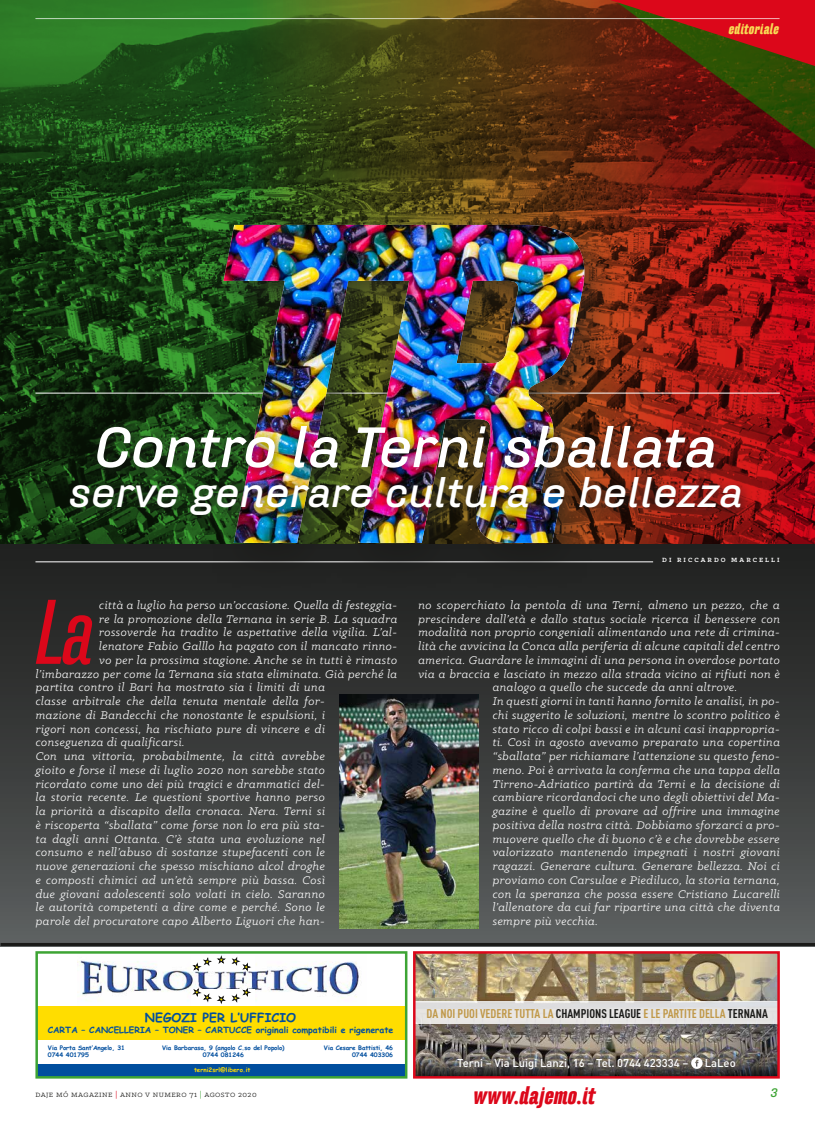
<style>
.page{position:relative;width:815px;height:1134px;background:#fff}
.page>*{position:absolute;margin:0;border:0;box-sizing:border-box;transform-origin:0 0}
.t1{font:italic 88.62px "Hydra";color:#dc071a}
.t2{font:italic 700 55px "Hydra Text";letter-spacing:-.03em;color:#fff}
.t3{font:italic 700 40px "Hydra Text";letter-spacing:-.01em;color:#fff}
.t4{font:italic 700 23.75px "Hydra";color:#dc071a}
.t5{font:italic 700 14.38px "Hydra";color:#f8dc55}
.t6{font:italic 12.5px "Klinic Slab";letter-spacing:.035em;color:#fff}
.t7{font:700 12.5px "DIN Cond";color:#c09848}
.t8{font:italic 700 12.5px "Hydra Text";color:#3da434}
.t9{font:700 12.38px "Comic Sans MS";color:#004e9e}
.t10{font:500 11.25px "DIN";color:#fff}
.t11{font:8.75px "Klinic Slab";letter-spacing:.05em;color:#1a1a18}
.t12{font:700 8.62px "Comic Sans MS";color:#004e9e}
.t13{font:700 6.88px "Klinic Slab";letter-spacing:.3em;color:#fff}
.t14{font:700 6.12px/7.4px "Comic Sans MS";letter-spacing:-.015em;color:#004e9e}
.t15{font:700 6.12px "Comic Sans MS";color:#fd0}
.s1{color:#1a1a18}
.s2{color:#dc071a}
.s3{color:#3da434}
</style>
<div class="page">
<svg style="left:0;top:766px;width:1px;height:177px"></svg>
<svg style="left:1px;top:543px;width:814px;height:400px;background:#3b3d3c"></svg>
<hr style="left:1px;top:943px;width:814px;height:3px;background:#1a1a18">
<img style="left:1px;top:0;width:814px;height:543px">
<svg style="left:602px;top:0;width:213px;height:196px;background:#5f1e0b"></svg>
<svg style="left:610px;top:0;width:205px;height:66px;background:#912011"></svg>
<hr style="left:35px;top:18px;width:745px;height:1px;background:#fff">
<img style="left:339px;top:695px;width:140px;height:234px">
<hr style="left:35px;top:561px;width:618px;height:1px;background:#fff">
<hr style="left:35px;top:393px;width:745px;height:1px;background:#fff">
<img style="left:77px;top:954px;width:282px;height:47px">
<div style="left:191px;top:956px;width:63px;height:15px;background:#fff"></div>
<div style="left:191px;top:989px;width:63px;height:16px;background:#fff"></div>
<svg style="left:194px;top:958px;width:17px;height:12px"></svg>
<svg style="left:218px;top:957px;width:7px;height:6px"></svg>
<svg style="left:233px;top:958px;width:17px;height:12px"></svg>
<svg style="left:194px;top:989px;width:17px;height:12px"></svg>
<svg style="left:218px;top:996px;width:7px;height:7px"></svg>
<svg style="left:233px;top:989px;width:17px;height:12px"></svg>
<div style="left:37px;top:1006px;width:369px;height:34px;background:#fd0"></div>
<div style="left:37px;top:1064px;width:369px;height:13px;background:#004e9e"></div>
<div style="left:35px;top:951px;width:372px;height:127px;border:2px solid #3da434"></div>
<img style="left:416px;top:954px;width:361px;height:94px">
<div style="left:414px;top:1002px;width:365px;height:22px;background:#e5e4e3"></div>
<svg style="left:416px;top:1048px;width:361px;height:27px;background:#5d5954"></svg>
<svg style="left:691px;top:1057px;width:12px;height:12px"></svg>
<div style="left:413px;top:951px;width:367px;height:127px;border:2px solid #dc071a"></div>
<div style="left:200px;top:206px;width:422px;height:382px;background:#1a1a18;opacity:.7"></div>
<img style="left:224px;top:225px;width:360px;height:318px">
<div style="left:62px;top:418px;width:691px;height:110px;background:#1a1a18;opacity:.7"></div>
<p class="t5" style="left:729px;top:20px;width:52px">editoriale</p>
<h2 class="t2" style="left:94px;top:412px;width:625px">Contro la Terni sballata</h2>
<h3 class="t3" style="left:68px;top:467px;width:676px">serve generare cultura e bellezza</h3>
<h1 class="t1" style="left:36px;top:581px;width:60px">La</h1>
<p class="t6" style="left:99px;top:597px;width:299px">città a luglio ha perso un’occasione. Quella di festeggia-</p>
<p class="t6" style="left:99px;top:611px;width:300px">re la promozione della Ternana in serie B. La squadra</p>
<p class="t6" style="left:99px;top:624px;width:299px">rossoverde ha tradito le aspettative della vigilia. L’al-</p>
<p class="t6" style="left:99px;top:638px;width:299px">lenatore Fabio Galllo ha pagato con il mancato rinno-</p>
<p class="t6" style="left:99px;top:652px;width:299px">vo per la prossima stagione. Anche se in tutti è rimasto</p>
<p class="t6" style="left:36px;top:666px;width:363px">l’imbarazzo per come la Ternana sia stata eliminata. Già perché la</p>
<p class="t6" style="left:36px;top:679px;width:291px">partita contro il Bari ha mostrato sia i limiti di una</p>
<p class="t6" style="left:36px;top:693px;width:291px">classe arbitrale che della tenuta mentale della for-</p>
<p class="t6" style="left:36px;top:707px;width:291px">mazione di Bandecchi che nonostante le espulsioni, i</p>
<p class="t6" style="left:36px;top:721px;width:291px">rigori non concessi, ha rischiato pure di vincere e di</p>
<p class="t6" style="left:36px;top:734px;width:150px">conseguenza di qualificarsi.</p>
<p class="t6" style="left:36px;top:748px;width:291px">Con una vittoria, probabilmente, la città avrebbe</p>
<p class="t6" style="left:36px;top:762px;width:291px">gioito e forse il mese di luglio 2020 non sarebbe stato</p>
<p class="t6" style="left:36px;top:776px;width:291px">ricordato come uno dei più tragici e drammatici del-</p>
<p class="t6" style="left:36px;top:789px;width:291px">la storia recente. Le questioni sportive hanno perso</p>
<p class="t6" style="left:36px;top:803px;width:291px">la priorità a discapito della cronaca. Nera. Terni si</p>
<p class="t6" style="left:36px;top:817px;width:291px">è riscoperta “sballata” come forse non lo era più sta-</p>
<p class="t6" style="left:36px;top:831px;width:291px">ta dagli anni Ottanta. C’è stata una evoluzione nel</p>
<p class="t6" style="left:36px;top:844px;width:291px">consumo e nell’abuso di sostanze stupefacenti con le</p>
<p class="t6" style="left:36px;top:858px;width:291px">nuove generazioni che spesso mischiano alcol droghe</p>
<p class="t6" style="left:36px;top:872px;width:291px">e composti chimici ad un’età sempre più bassa. Così</p>
<p class="t6" style="left:36px;top:886px;width:291px">due giovani adolescenti solo volati in cielo. Saranno</p>
<p class="t6" style="left:36px;top:899px;width:291px">le autorità competenti a dire come e perché. Sono le</p>
<p class="t6" style="left:36px;top:913px;width:291px">parole del procuratore capo Alberto Liguori che han-</p>
<p class="t13" style="left:662px;top:556px;width:119px">DI RICCARDO MARCELLI</p>
<p class="t6" style="left:418px;top:597px;width:363px">no scoperchiato la pentola di una Terni, almeno un pezzo, che a</p>
<p class="t6" style="left:418px;top:611px;width:363px">prescindere dall’età e dallo status sociale ricerca il benessere con</p>
<p class="t6" style="left:418px;top:624px;width:363px">modalità non proprio congeniali alimentando una rete di crimina-</p>
<p class="t6" style="left:418px;top:638px;width:363px">lità che avvicina la Conca alla periferia di alcune capitali del centro</p>
<p class="t6" style="left:418px;top:652px;width:363px">america. Guardare le immagini di una persona in overdose portato</p>
<p class="t6" style="left:418px;top:666px;width:363px">via a braccia e lasciato in mezzo alla strada vicino ai rifiuti non è</p>
<p class="t6" style="left:493px;top:679px;width:246px">analogo a quello che succede da anni altrove.</p>
<p class="t6" style="left:493px;top:693px;width:289px">In questi giorni in tanti hanno fornito le analisi, in po-</p>
<p class="t6" style="left:493px;top:707px;width:289px">chi suggerito le soluzioni, mentre lo scontro politico è</p>
<p class="t6" style="left:493px;top:721px;width:289px">stato ricco di colpi bassi e in alcuni casi inappropria-</p>
<p class="t6" style="left:493px;top:734px;width:289px">ti. Così in agosto avevamo preparato una copertina</p>
<p class="t6" style="left:493px;top:748px;width:289px">“sballata” per richiamare l’attenzione su questo feno-</p>
<p class="t6" style="left:493px;top:762px;width:289px">meno. Poi è arrivata la conferma che una tappa della</p>
<p class="t6" style="left:493px;top:776px;width:289px">Tirreno-Adriatico partirà da Terni e la decisione di</p>
<p class="t6" style="left:493px;top:789px;width:289px">cambiare ricordandoci che uno degli obiettivi del Ma-</p>
<p class="t6" style="left:493px;top:803px;width:289px">gazine è quello di provare ad offrire una immagine</p>
<p class="t6" style="left:493px;top:817px;width:289px">positiva della nostra città. Dobbiamo sforzarci a pro-</p>
<p class="t6" style="left:493px;top:831px;width:289px">muovere quello che di buono c’è e che dovrebbe essere</p>
<p class="t6" style="left:493px;top:844px;width:289px">valorizzato mantenendo impegnati i nostri giovani</p>
<p class="t6" style="left:493px;top:858px;width:289px">ragazzi. Generare cultura. Generare bellezza. Noi ci</p>
<p class="t6" style="left:493px;top:872px;width:289px">proviamo con Carsulae e Piediluco, la storia ternana,</p>
<p class="t6" style="left:493px;top:886px;width:289px">con la speranza che possa essere Cristiano Lucarelli</p>
<p class="t6" style="left:493px;top:899px;width:289px">l’allenatore da cui far ripartire una città che diventa</p>
<p class="t6" style="left:493px;top:913px;width:107px">sempre più vecchia.</p>
<p class="t9" style="left:145px;top:1009px;width:153px">NEGOZI PER L‛UFFICIO</p>
<p class="t12" style="left:48px;top:1023px;width:347px">CARTA – CANCELLERIA – TONER – CARTUCCE originali compatibili e rigenerate</p>
<p class="t15" style="left:194px;top:1065px;width:58px">terni2srl@libero.it</p>
<p class="t14" style="left:48px;top:1044px;width:79px">Via Porta Sant‛Angelo, 31<br>0744 401795</p>
<p class="t14" style="left:162px;top:1044px;width:124px;text-align:center">Via Barbarasa, 9 (angolo C.so del Popolo)<br>0744 081246</p>
<p class="t14" style="left:324px;top:1044px;width:71px;text-align:right">Via Cesare Battisti, 46<br>0744 403306</p>
<p class="t7" style="left:427px;top:1005px;width:343px">DA NOI PUOI VEDERE TUTTA LA <span class="s1">CHAMPIONS LEAGUE</span> E LE PARTITE DELLA <span class="s1">TERNANA</span></p>
<p class="t10" style="left:457px;top:1055px;width:233px">Terni – Via Luigi Lanzi, 16 – Tel. 0744 423334 –</p>
<p class="t10" style="left:705px;top:1055px;width:32px">LaLeo</p>
<p class="t11" style="left:35px;top:1089px;width:223px">daje mó magazine <span class="s2">|</span> anno v numero 71 <span class="s3">|</span> agosto 2020</p>
<h3 class="t4" style="left:473px;top:1080px;width:124px">www.dajemo.it</h3>
<p class="t8" style="left:770px;top:1084px;width:9px">3</p>
</div>
